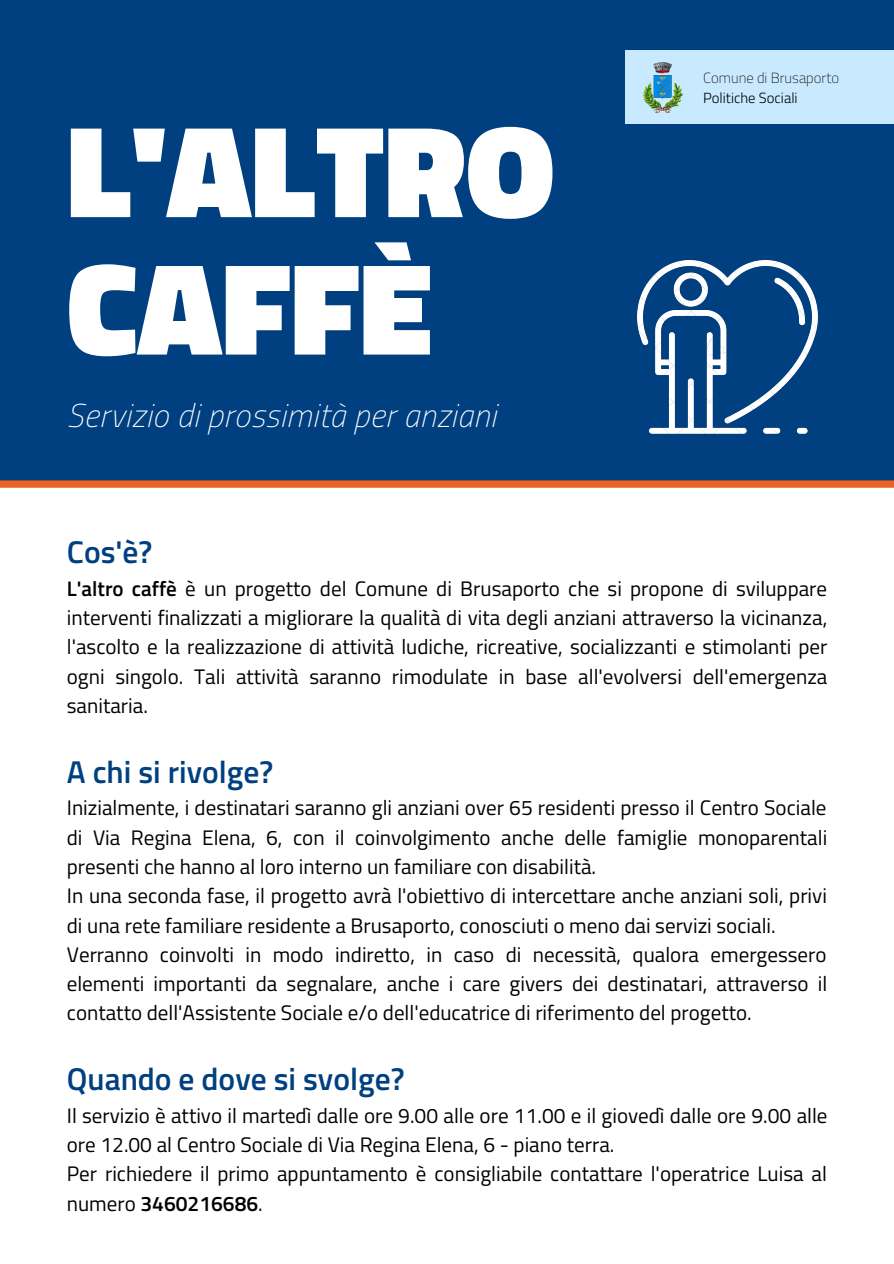
<style>
.page{position:relative;width:894px;height:1264px;background:#fff}
.page>*{position:absolute;margin:0;border:0;box-sizing:border-box;transform-origin:0 0}
.t1{font:900 132.15px/137.4px "Titillium Web";color:#fff}
.t2{font:italic 100 33px "Titillium Web";letter-spacing:.015em;color:#fff}
.t3{font:600 31.5px "Titillium Web";color:#004080}
.t4{font:21px/29.2px "Titillium Web";color:#000}
.t5{font:100 14.7px "Titillium Web";color:#000}
.t6{font:300 14.7px "Titillium Web";color:#000}
.s1{font-weight:600}
</style>
<div class="page">
<div style="left:0;top:0;width:893px;height:484px;background:#004080"></div>
<div style="left:624px;top:51px;width:269px;height:73px;background:#c9e9ff"></div>
<img style="left:643px;top:62px;width:40px;height:51px">
<svg style="left:0;top:480px;width:893px;height:8px;background:#de642c"></svg>
<img style="left:637px;top:260px;width:180px;height:174px">
<h1 class="t1" style="left:67px;top:99px;width:489px">L'ALTRO<br>CAFFÈ</h1>
<h2 class="t2" style="left:67px;top:389px;width:430px">Servizio di prossimità per anziani</h2>
<p class="t5" style="left:703px;top:66px;width:137px">Comune di Brusaporto</p>
<p class="t6" style="left:703px;top:86px;width:96px">Politiche Sociali</p>
<h3 class="t3" style="left:67px;top:527px;width:87px">Cos'è?</h3>
<p class="t4" style="left:67px;top:573px;width:762px;text-align:justify"><span class="s1">L'altro caffè</span> è un progetto del Comune di Brusaporto che si propone di sviluppare interventi finalizzati a migliorare la qualità di vita degli anziani attraverso la vicinanza, l'ascolto e la realizzazione di attività ludiche, ricreative, socializzanti e stimolanti per ogni singolo. Tali attività saranno rimodulate in base all'evolversi dell'emergenza sanitaria.</p>
<h3 class="t3" style="left:67px;top:747px;width:208px">A chi si rivolge?</h3>
<p class="t4" style="left:67px;top:792px;width:761px">Inizialmente, i destinatari saranno gli anziani over 65 residenti presso il Centro Sociale di Via Regina Elena, 6, con il coinvolgimento anche delle famiglie monoparentali presenti che hanno al loro interno un familiare con disabilità.<br>In una seconda fase, il progetto avrà l'obiettivo di intercettare anche anziani soli, privi di una rete familiare residente a Brusaporto, conosciuti o meno dai servizi sociali.<br>Verranno coinvolti in modo indiretto, in caso di necessità, qualora emergessero elementi importanti da segnalare, anche i care givers dei destinatari, attraverso il contatto dell'Assistente Sociale e/o dell'educatrice di riferimento del progetto.</p>
<h3 class="t3" style="left:67px;top:1054px;width:339px">Quando e dove si svolge?</h3>
<p class="t4" style="left:67px;top:1100px;width:762px">Il servizio è attivo il martedì dalle ore 9.00 alle ore 11.00 e il giovedì dalle ore 9.00 alle ore 12.00 al Centro Sociale di Via Regina Elena, 6 - piano terra.<br>Per richiedere il primo appuntamento è consigliabile contattare l'operatrice Luisa al numero <span class="s1">3460216686</span>.</p>
</div>
